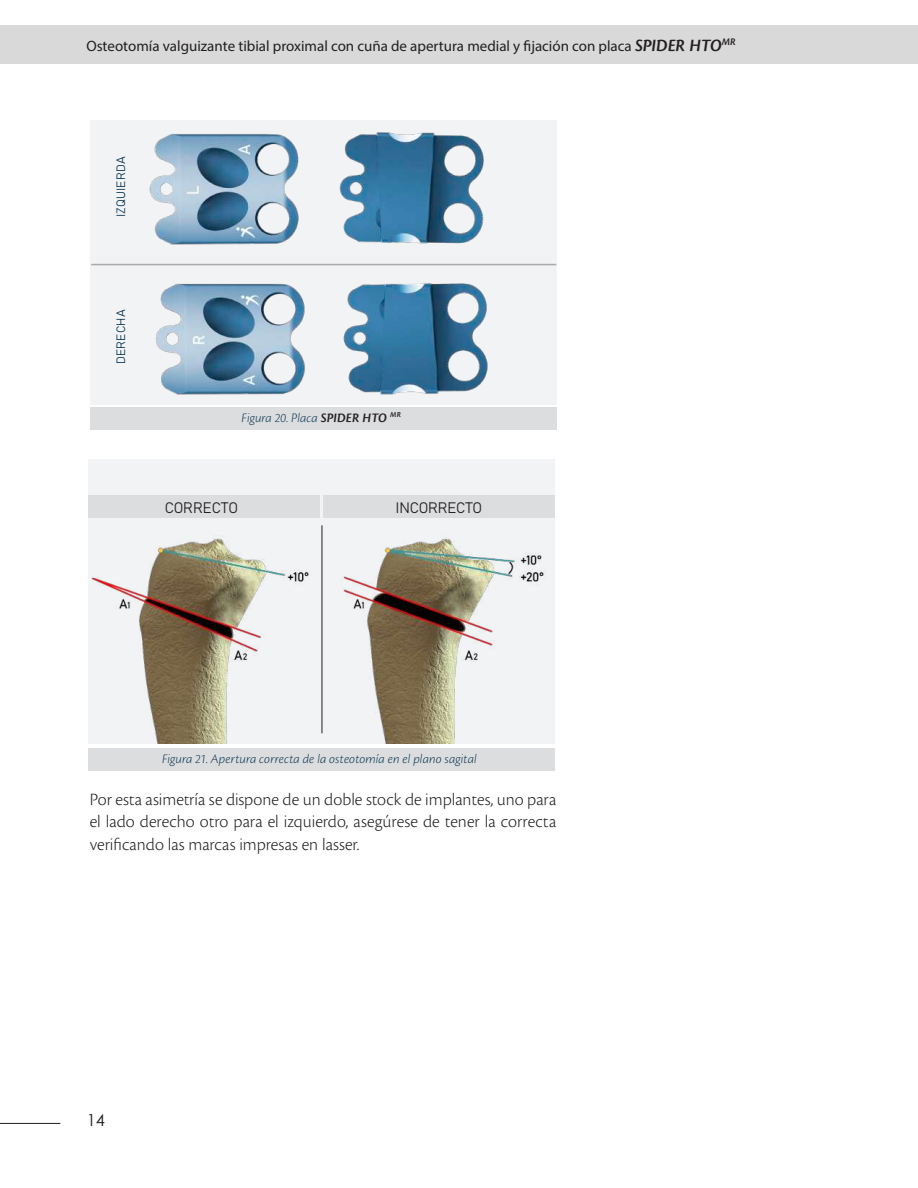
<style>
.page{position:relative;width:918px;height:1188px;background:#fff}
.page>*{position:absolute;margin:0;border:0;box-sizing:border-box;transform-origin:0 0}
.t1{font:300 18px/22.8px "Cronos Pro";color:#231f20;text-align:justify}
.t2{font:16.5px "Century Gothic";color:#231f20}
.t3{font:15px "Myriad Pro";color:#231f20}
.t4{font:15px "Bahnschrift";letter-spacing:-.005em;color:#231f20}
.t5{font:italic 300 13.5px "Cronos Pro";letter-spacing:.005em;color:#0d3854}
.t6{font:12px "Bahnschrift";letter-spacing:.02em;color:#0d3854}
.s1{font-family:"Cronos Pro";font-weight:600;font-style:italic;font-size:18px}
.s2{font-weight:600;color:#231f20}
</style>
<div class="page">
<div style="left:0;top:25px;width:918px;height:39px;background:#d9d9d9"></div>
<hr style="left:0;top:1123px;width:60px;height:1px;background:#231f20">
<div style="left:88px;top:748px;width:466px;height:23px;background:#dcdddf"></div>
<div style="left:88px;top:460px;width:467px;height:284px;background:#f2f3f4"></div>
<img style="left:91px;top:525px;width:453px;height:219px">
<div style="left:88px;top:495px;width:231px;height:23px;background:#dcdddf"></div>
<div style="left:323px;top:495px;width:232px;height:23px;background:#dcdddf"></div>
<hr style="left:322px;top:525px;width:1px;height:208px;background:#231f20">
<div style="left:90px;top:120px;width:467px;height:285px;background:#f2f3f4"></div>
<img style="left:140px;top:132px;width:352px;height:263px">
<div style="left:90px;top:407px;width:466px;height:23px;background:#dcdddf"></div>
<hr style="left:91px;top:264px;width:465px;height:1px;background:#a8a9ad">
<p class="t3" style="left:86px;top:37px;width:651px">Osteotomía valguizante tibial proximal con cuña de apertura medial y fijación con placa <span class="s1">SPIDER HTO</span><sup>MR</sup></p>
<p class="t6" style="left:112px;top:217px;width:63px;rotate:-90deg">IZQUIERDA</p>
<p class="t6" style="left:112px;top:364px;width:57px;rotate:-90deg">DERECHA</p>
<p class="t5" style="left:242px;top:410px;width:161px">Figura 20. Placa <span class="s2">SPIDER HTO</span> <sup>MR</sup></p>
<p class="t4" style="left:165px;top:496px;width:75px">CORRECTO</p>
<p class="t4" style="left:395px;top:496px;width:88px">INCORRECTO</p>
<p class="t5" style="left:162px;top:751px;width:316px">Figura 21. Apertura correcta de la osteotomía en el plano sagital</p>
<p class="t1" style="left:90px;top:788px;width:468px">Por esta asimetría se dispone de un doble stock de implantes, uno para el lado derecho otro para el izquierdo, asegúrese de tener la correcta verificando las marcas impresas en lasser.</p>
<p class="t2" style="left:87px;top:1109px;width:20px">14</p>
</div>
